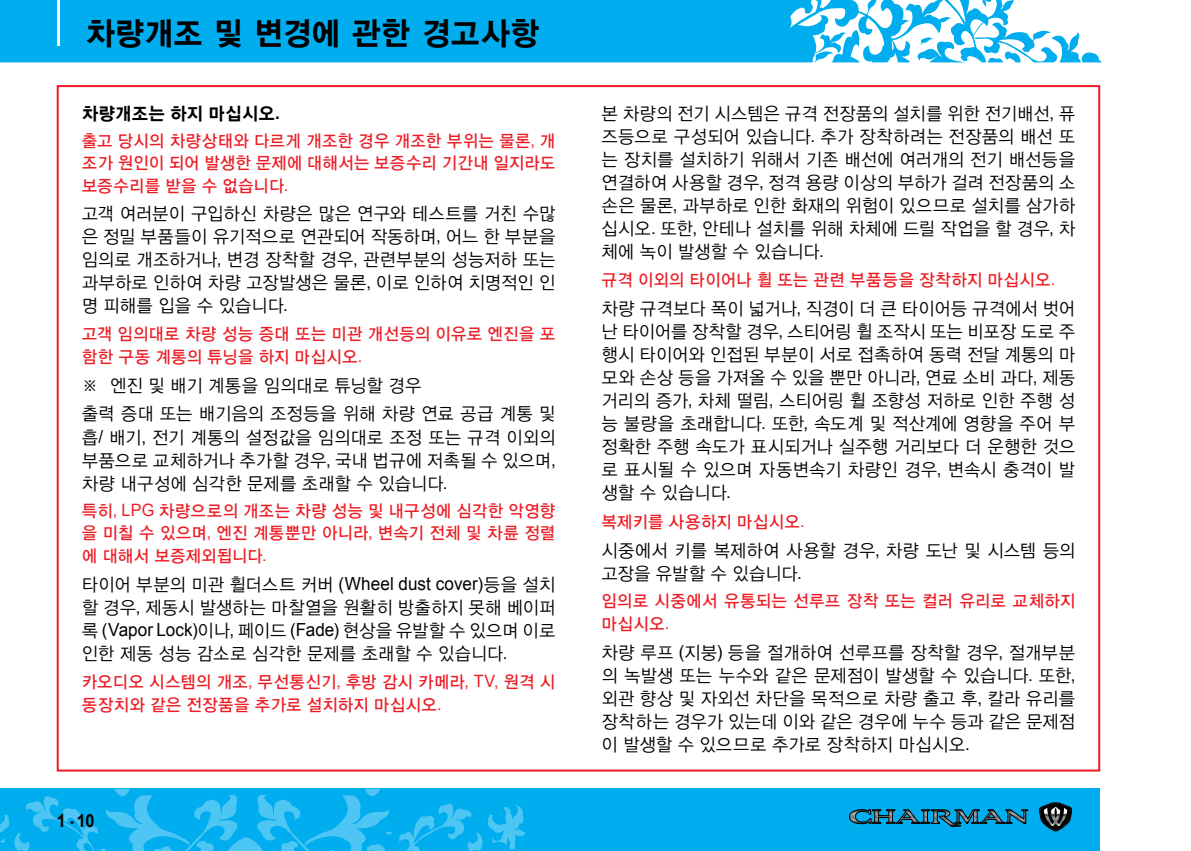
<style>
.page{position:relative;width:1191px;height:851px;background:#fff}
.page>*{position:absolute;margin:0;border:0;box-sizing:border-box;transform-origin:0 0}
.t1{font:32px "YDIYGO150 KS Cpc EUC H";letter-spacing:-.045em;color:#000;scale:.95 1}
.t2{font:18px/23px "YDIYGO120 KS Cpc EUC H";letter-spacing:-.04em;color:#000;text-align:justify;scale:.95 1}
.t3{font:18px "YDIYGO150 KS Cpc EUC H";letter-spacing:-.03em;color:#000;scale:.95 1}
.t4{font:700 18px "Arial";color:#000;scale:.9 1}
.t5{font:17px/23px "YDIYGO130 KS Cpc EUC H";letter-spacing:-.03em;color:#ed1c24;scale:.95 1}
.s1{font-family:"Arial";font-weight:700}
.s2{font-family:"Arial"}
</style>
<div class="page">
<div style="left:0;top:788px;width:1100px;height:62px;background:#00adef"></div>
<svg style="left:0;top:788px;width:393px;height:63px"></svg>
<svg style="left:399px;top:803px;width:126px;height:47px"></svg>
<svg style="left:0;top:0;width:1101px;height:63px;fill:#00adef"></svg>
<hr style="left:57px;top:0;width:3px;height:45px;background:#fff">
<svg style="left:1039px;top:802px;width:32px;height:29px"></svg>
<svg style="left:849px;top:809px;width:178px;height:17px"></svg>
<h1 class="t1" style="left:85px;top:16px;width:480px">차량개조 및 변경에 관한 경고사항</h1>
<p class="t3" style="left:81px;top:104px;width:210px">차량개조는 하지 마십시오<span class="s1">.</span></p>
<p class="t5" style="left:81px;top:131px;width:501px;line-height:22.2px;text-align:justify">출고 당시의 차량상태와 다르게 개조한 경우 개조한 부위는 물론<span class="s2">,</span> 개 조가 원인이 되어 발생한 문제에 대해서는 보증수리 기간내 일지라도 보증수리를 받을 수 없습니다<span class="s2">.</span></p>
<p class="t2" style="left:81px;top:202px;width:501px">고객 여러분이 구입하신 차량은 많은 연구와 테스트를 거친 수많 은 정밀 부품들이 유기적으로 연관되어 작동하며<span class="s2">,</span> 어느 한 부분을 임의로 개조하거나<span class="s2">,</span> 변경 장착할 경우<span class="s2">,</span> 관련부분의 성능저하 또는 과부하로 인하여 차량 고장발생은 물론<span class="s2">,</span> 이로 인하여 치명적인 인 명 피해를 입을 수 있습니다<span class="s2">.</span></p>
<p class="t5" style="left:81px;top:323px;width:501px">고객 임의대로 차량 성능 증대 또는 미관 개선등의 이유로 엔진을 포 함한 구동 계통의 튜닝을 하지 마십시오<span class="s2">.</span></p>
<p class="t2" style="left:81px;top:371px;width:501px;line-height:28.6px">※ 엔진 및 배기 계통을 임의대로 튜닝할 경우<br>출력 증대 또는 배기음의 조정등을 위해 차량 연료 공급 계통 및</p>
<p class="t2" style="left:81px;top:425px;width:501px">흡<span class="s2">/</span> 배기<span class="s2">,</span> 전기 계통의 설정값을 임의대로 조정 또는 규격 이외의 부품으로 교체하거나 추가할 경우<span class="s2">,</span> 국내 법규에 저촉될 수 있으며<span class="s2">, </span>차량 내구성에 심각한 문제를 초래할 수 있습니다<span class="s2">.</span></p>
<p class="t5" style="left:81px;top:500px;width:501px;text-align:justify">특히<span class="s2">, LPG</span> 차량으로의 개조는 차량 성능 및 내구성에 심각한 악영향 을 미칠 수 있으며<span class="s2">,</span> 엔진 계통뿐만 아니라<span class="s2">,</span> 변속기 전체 및 차륜 정렬 에 대해서 보증제외됩니다<span class="s2">.</span></p>
<p class="t2" style="left:81px;top:573px;width:501px">타이어 부분의 미관 휠더스트 커버 <span class="s2">(Wheel dust cover)</span>등을 설치 할 경우<span class="s2">,</span> 제동시 발생하는 마찰열을 원활히 방출하지 못해 베이퍼 록 <span class="s2">(Vapor Lock)</span>이나<span class="s2">,</span> 페이드 <span class="s2">(Fade)</span> 현상을 유발할 수 있으며 이로 인한 제동 성능 감소로 심각한 문제를 초래할 수 있습니다<span class="s2">.</span></p>
<p class="t5" style="left:81px;top:671px;width:501px">카오디오 시스템의 개조<span class="s2">,</span> 무선통신기<span class="s2">,</span> 후방 감시 카메라<span class="s2">, TV,</span> 원격 시 동장치와 같은 전장품을 추가로 설치하지 마십시오<span class="s2">.</span></p>
<p class="t4" style="left:57px;top:808px;width:43px">1 - 10</p>
<p class="t2" style="left:601px;top:102px;width:501px">본 차량의 전기 시스템은 규격 전장품의 설치를 위한 전기배선<span class="s2">,</span> 퓨 즈등으로 구성되어 있습니다<span class="s2">.</span> 추가 장착하려는 전장품의 배선 또 는 장치를 설치하기 위해서 기존 배선에 여러개의 전기 배선등을 연결하여 사용할 경우<span class="s2">,</span> 정격 용량 이상의 부하가 걸려 전장품의 소 손은 물론<span class="s2">,</span> 과부하로 인한 화재의 위험이 있으므로 설치를 삼가하 십시오<span class="s2">.</span> 또한<span class="s2">,</span> 안테나 설치를 위해 차체에 드릴 작업을 할 경우<span class="s2">,</span> 차 체에 녹이 발생할 수 있습니다<span class="s2">.</span></p>
<p class="t5" style="left:601px;top:269px;width:479px">규격 이외의 타이어나 휠 또는 관련 부품등을 장착하지 마십시오<span class="s2">.</span></p>
<p class="t2" style="left:601px;top:297px;width:501px">차량 규격보다 폭이 넓거나<span class="s2">,</span> 직경이 더 큰 타이어등 규격에서 벗어 난 타이어를 장착할 경우<span class="s2">,</span> 스티어링 휠 조작시 또는 비포장 도로 주 행시 타이어와 인접된 부분이 서로 접촉하여 동력 전달 계통의 마 모와 손상 등을 가져올 수 있을 뿐만 아니라<span class="s2">,</span> 연료 소비 과다<span class="s2">,</span> 제동 거리의 증가<span class="s2">,</span> 차체 떨림<span class="s2">,</span> 스티어링 휠 조향성 저하로 인한 주행 성 능 불량을 초래합니다<span class="s2">.</span> 또한<span class="s2">,</span> 속도계 및 적산계에 영향을 주어 부 정확한 주행 속도가 표시되거나 실주행 거리보다 더 운행한 것으 로 표시될 수 있으며 자동변속기 차량인 경우<span class="s2">,</span> 변속시 충격이 발 생할 수 있습니다<span class="s2">.</span></p>
<p class="t5" style="left:601px;top:511px;width:216px">복제키를 사용하지 마십시오<span class="s2">.</span></p>
<p class="t2" style="left:601px;top:538px;width:501px">시중에서 키를 복제하여 사용할 경우<span class="s2">,</span> 차량 도난 및 시스템 등의 고장을 유발할 수 있습니다<span class="s2">.</span></p>
<p class="t5" style="left:601px;top:590px;width:501px">임의로 시중에서 유통되는 선루프 장착 또는 컬러 유리로 교체하지 마십시오<span class="s2">.</span></p>
<p class="t2" style="left:601px;top:641px;width:501px">차량 루프 <span class="s2">(</span>지붕<span class="s2">)</span> 등을 절개하여 선루프를 장착할 경우<span class="s2">,</span> 절개부분 의 녹발생 또는 누수와 같은 문제점이 발생할 수 있습니다<span class="s2">.</span> 또한<span class="s2">, </span>외관 향상 및 자외선 차단을 목적으로 차량 출고 후<span class="s2">,</span> 칼라 유리를 장착하는 경우가 있는데 이와 같은 경우에 누수 등과 같은 문제점 이 발생할 수 있으므로 추가로 장착하지 마십시오<span class="s2">.</span></p>
</div>
